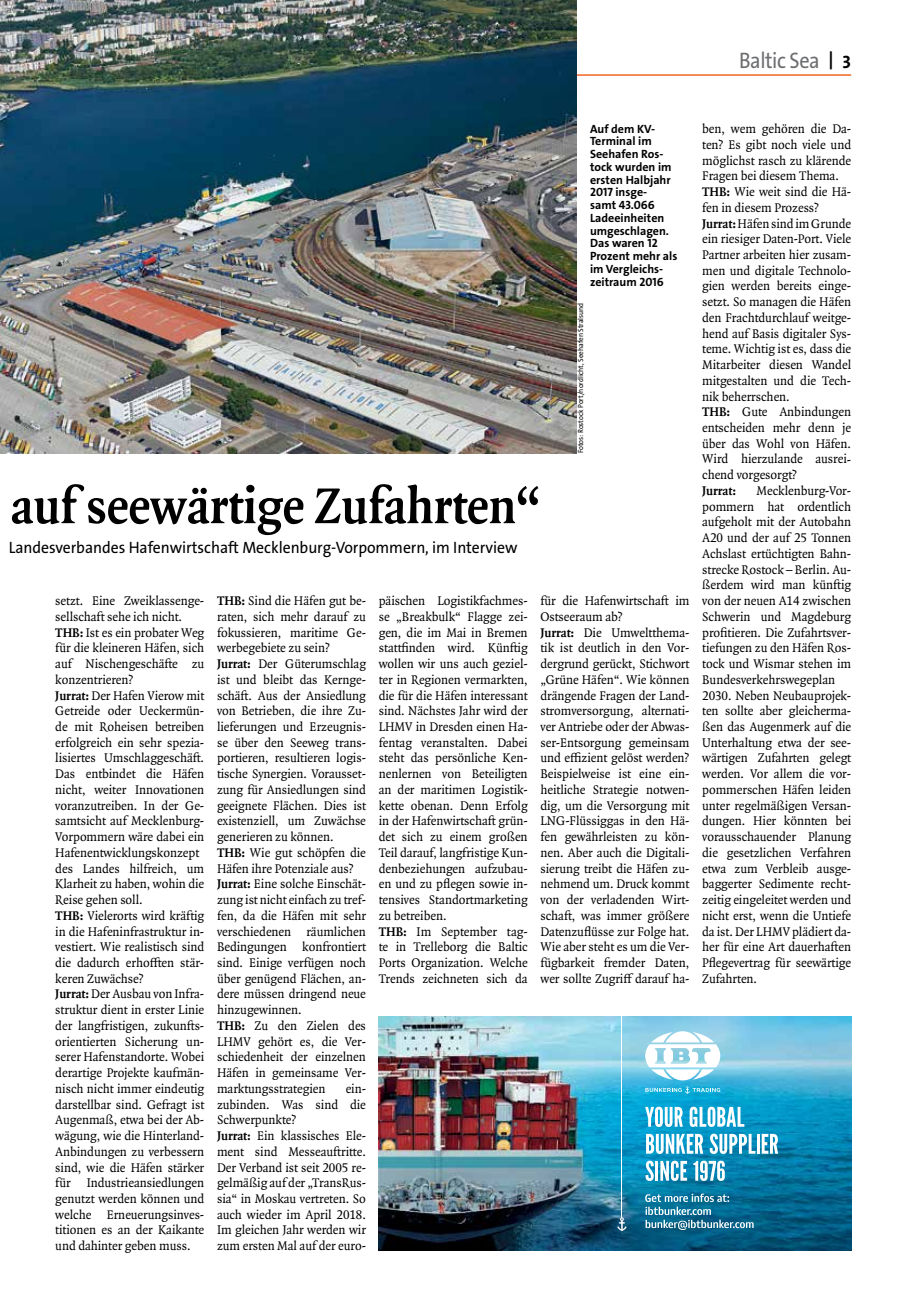
<style>
.page{position:relative;width:915px;height:1297px;background:#fff}
.page>*{position:absolute;margin:0;border:0;box-sizing:border-box;transform-origin:0 0}
.t1{font:700 54px "Quadraat OT";letter-spacing:-.005em;color:#000;scale:.93 1}
.t2{font:22.5px "The Sans Os F";letter-spacing:-.02em;color:#6d6e71;scale:.9 1}
.t3{font:16.5px "The Sans Os F";letter-spacing:-.005em;color:#000;scale:.95 1}
.t4{font:13.5px/15.8px "Quadraat OT";letter-spacing:-.005em;color:#000;scale:.96 1}
.t5{font:700 13.5px "Quadraat OT";letter-spacing:-.005em;color:#000;scale:.96 1}
.t6{font:700 12px/12.8px "The Sans Os F";color:#000}
.t7{font:7.5px "The Sans Os F";letter-spacing:-.005em;color:#000;scale:.95 1}
.s1{font-weight:700;font-size:18px;color:#000}
.s2{color:#fff}
.s3{font-weight:700}
</style>
<div class="page">
<hr style="left:55px;top:74px;width:795px;height:2px;background:#f26522">
<img style="left:0;top:0;width:576px;height:453px">
<img style="left:378px;top:1016px;width:472px;height:234px">
<svg style="left:645px;top:1031px;width:75px;height:49px"></svg>
<svg style="left:645px;top:1086px;width:75px;height:8px"></svg>
<svg style="left:645px;top:1193px;width:108px;height:37px;background:#3384a4"></svg>
<hr style="left:621px;top:1016px;width:1px;height:202px;background:#fff">
<svg style="left:617px;top:1217px;width:9px;height:14px"></svg>
<svg style="left:645px;top:1107px;width:37px;height:20px"></svg>
<svg style="left:689px;top:1107px;width:55px;height:20px"></svg>
<svg style="left:645px;top:1134px;width:58px;height:20px"></svg>
<svg style="left:709px;top:1134px;width:46px;height:20px"></svg>
<hr style="left:756px;top:1134px;width:3px;height:20px;background:#fff">
<svg style="left:761px;top:1134px;width:16px;height:20px"></svg>
<svg style="left:645px;top:1161px;width:8px;height:20px"></svg>
<hr style="left:655px;top:1161px;width:3px;height:20px;background:#fff">
<svg style="left:660px;top:1161px;width:26px;height:20px"></svg>
<svg style="left:693px;top:1161px;width:31px;height:20px"></svg>
<h2 class="t2" style="left:738px;top:46px;width:126px">Baltic Sea <span class="s1">| 3</span></h2>
<p class="t6" style="left:590px;top:122px;width:89px">Auf dem KV-<br>Terminal im<br>Seehafen Ros&shy;tock wurden im ersten Halbjahr<br>2017 insge-<br>samt 43.066<br>Ladeeinheiten umgeschlagen.<br>Das waren 12<br>Prozent mehr als im Vergleichs&shy;zeitraum 2016</p>
<h1 class="t1" style="left:11px;top:475px;width:570px">auf seewärtige Zufahrten“</h1>
<p class="t3" style="left:9px;top:536px;width:562px">Landesverbandes Hafenwirtschaft Mecklenburg-Vorpommern, im Interview<span class="s2">..... .</span></p>
<p class="t7" style="left:575px;top:453px;width:160px;rotate:-90deg">Fotos: Rostock Port/nordlicht, Seehafen Stralsund</p>
<p class="t4" style="left:55px;top:593px;width:157px">setzt. Eine Zweiklassenge&shy;sellschaft sehe ich nicht.<br><span class="s3">THB:</span> Ist es ein probater Weg für die kleineren Häfen, sich auf Nischengeschäfte zu konzentrieren?<br><span class="s3">Jurrat:</span> Der Hafen Vierow mit<br>Getreide oder Ueckermün&shy;de mit Roheisen betreiben erfolgreich ein sehr spezia&shy;lisiertes Umschlaggeschäft.<br>Das entbindet die Häfen nicht, weiter Innovationen voranzutreiben. In der Ge&shy;samtsicht auf Mecklenburg-<br>Vorpommern wäre dabei ein<br>Hafenentwicklungskonzept des Landes hilfreich, um<br>Klarheit zu haben, wohin die<br>Reise gehen soll.<br><span class="s3">THB:</span> Vielerorts wird kräftig in die Hafeninfrastruktur in&shy;vestiert. Wie realistisch sind die dadurch erhofften stär&shy;keren Zuwächse?<br><span class="s3">Jurrat:</span> Der Ausbau von Infra&shy;struktur dient in erster Linie der langfristigen, zukunfts&shy;orientierten Sicherung un&shy;serer Hafenstandorte. Wobei derartige Projekte kaufmän&shy;nisch nicht immer eindeutig darstellbar sind. Gefragt ist<br>Augenmaß, etwa bei der Ab&shy;wägung, wie die Hinterland-<br>Anbindungen zu verbessern sind, wie die Häfen stärker für Industrieansiedlungen genutzt werden können und welche Erneuerungsinves&shy;titionen es an der Kaikante und dahinter geben muss.</p>
<p class="t4" style="left:217px;top:593px;width:157px"><span class="s3">THB:</span> Sind die Häfen gut be&shy;raten, sich mehr darauf zu fokussieren, maritime Ge&shy;werbegebiete zu sein?<br><span class="s3">Jurrat:</span> Der Güterumschlag ist und bleibt das Kernge&shy;schäft. Aus der Ansiedlung von Betrieben, die ihre Zu&shy;lieferungen und Erzeugnis&shy;se über den Seeweg trans&shy;portieren, resultieren logis&shy;tische Synergien. Vorausset&shy;zung für Ansiedlungen sind geeignete Flächen. Dies ist existenziell, um Zuwächse generieren zu können.<br><span class="s3">THB:</span> Wie gut schöpfen die<br>Häfen ihre Potenziale aus?<br><span class="s3">Jurrat:</span> Eine solche Einschät&shy;zung ist nicht einfach zu tref&shy;fen, da die Häfen mit sehr verschiedenen räumlichen<br>Bedingungen konfrontiert sind. Einige verfügen noch über genügend Flächen, an&shy;dere müssen dringend neue hinzugewinnen.<br><span class="s3">THB:</span> Zu den Zielen des<br>LHMV gehört es, die Ver&shy;schiedenheit der einzelnen<br>Häfen in gemeinsame Ver&shy;marktungsstrategien</p>
<p class="t4" style="left:217px;top:1081px;width:157px;text-indent:129px">ein&shy;zubinden. Was sind die<br>Schwerpunkte?<br><span class="s3">Jurrat:</span> Ein klassisches Ele&shy;ment sind Messeauftritte.<br>Der Verband ist seit 2005 re&shy;gelmäßig auf der „TransRus&shy;sia“ in Moskau vertreten. So auch wieder im April 2018.<br>Im gleichen Jahr werden wir zum ersten Mal auf der euro-</p>
<p class="t4" style="left:378px;top:593px;width:157px">päischen Logistikfachmes&shy;se „Breakbulk“ Flagge zei&shy;gen, die im Mai in Bremen stattfinden wird. Künftig wollen wir uns auch geziel&shy;ter in Regionen vermarkten, die für die Häfen interessant sind. Nächstes Jahr wird der<br>LHMV in Dresden einen Ha&shy;fentag veranstalten. Dabei steht das persönliche Ken&shy;nenlernen von Beteiligten an der maritimen Logistik&shy;kette obenan. Denn Erfolg in der Hafenwirtschaft grün&shy;det sich zu einem großen<br>Teil darauf, langfristige Kun&shy;denbeziehungen aufzubau&shy;en und zu pflegen sowie in&shy;tensives Standortmarketing zu betreiben.<br><span class="s3">THB:</span> Im September tag&shy;te in Trelleborg die Baltic<br>Ports Organization. Welche<br>Trends zeichneten sich da</p>
<p class="t4" style="left:540px;top:593px;width:157px">für die Hafenwirtschaft im<br>Ostseeraum ab?<br><span class="s3">Jurrat:</span> Die Umweltthema&shy;tik ist deutlich in den Vor&shy;dergrund gerückt, Stichwort „Grüne Häfen“. Wie können drängende Fragen der Land&shy;stromversorgung, alternati&shy;ver Antriebe oder der Abwas&shy;ser-Entsorgung gemeinsam und effizient gelöst werden?<br>Beispielweise ist eine ein&shy;heitliche Strategie notwen&shy;dig, um die Versorgung mit<br>LNG-Flüssiggas in den Hä&shy;fen gewährleisten zu kön&shy;nen. Aber auch die Digitali&shy;sierung treibt die Häfen zu&shy;nehmend um. Druck kommt von der verladenden Wirt&shy;schaft, was immer größere<br>Datenzuflüsse zur Folge hat.<br>Wie aber steht es um die Ver&shy;fügbarkeit fremder Daten, wer sollte Zugriff darauf ha-</p>
<p class="t4" style="left:702px;top:121px;width:157px">ben, wem gehören die Da&shy;ten? Es gibt noch viele und möglichst rasch zu klärende<br>Fragen bei diesem Thema.<br><span class="s3">THB:</span> Wie weit sind die Hä&shy;fen in diesem Prozess?<br><span class="s3">Jurrat:</span> Häfen sind im Grunde ein riesiger Daten-Port. Viele<br>Partner arbeiten hier zusam&shy;men und digitale Technolo&shy;gien werden bereits einge&shy;setzt. So managen die Häfen den Frachtdurchlauf weitge&shy;hend auf Basis digitaler Sys&shy;teme. Wichtig ist es, dass die<br>Mitarbeiter diesen Wandel mitgestalten und die Tech&shy;nik beherrschen.<br><span class="s3">THB:</span> Gute Anbindungen entscheiden mehr denn je über das Wohl von Häfen.<br>Wird hierzulande ausrei&shy;chend vorgesorgt?</p>
<p class="t5" style="left:702px;top:483px;width:37px">Jurrat:</p>
<p class="t4" style="left:702px;top:483px;width:157px;text-indent:54px">Mecklenburg-Vor&shy;pommern hat ordentlich aufgeholt mit der Autobahn<br>A20 und der auf 25 Tonnen<br>Achslast ertüchtigten Bahn&shy;strecke Rostock – Berlin. Au&shy;ßerdem wird man künftig von der neuen A14 zwischen<br>Schwerin und Magdeburg profitieren. Die Zufahrtsver&shy;tiefungen zu den Häfen Ros&shy;tock und Wismar stehen im<br>Bundesverkehrswegeplan<br>2030. Neben Neubauprojek&shy;ten sollte aber gleicherma&shy;ßen das Augenmerk auf die<br>Unterhaltung etwa der see&shy;wärtigen Zufahrten gelegt werden. Vor allem die vor&shy;pommerschen Häfen leiden unter regelmäßigen Versan&shy;dungen. Hier könnten bei vorausschauender Planung die gesetzlichen Verfahren etwa zum Verbleib ausge&shy;baggerter Sedimente recht&shy;zeitig eingeleitet werden und nicht erst, wenn die Untiefe da ist. Der LHMV plädiert da&shy;her für eine Art dauerhaften<br>Pflegevertrag für seewärtige<br>Zufahrten.</p>
</div>
